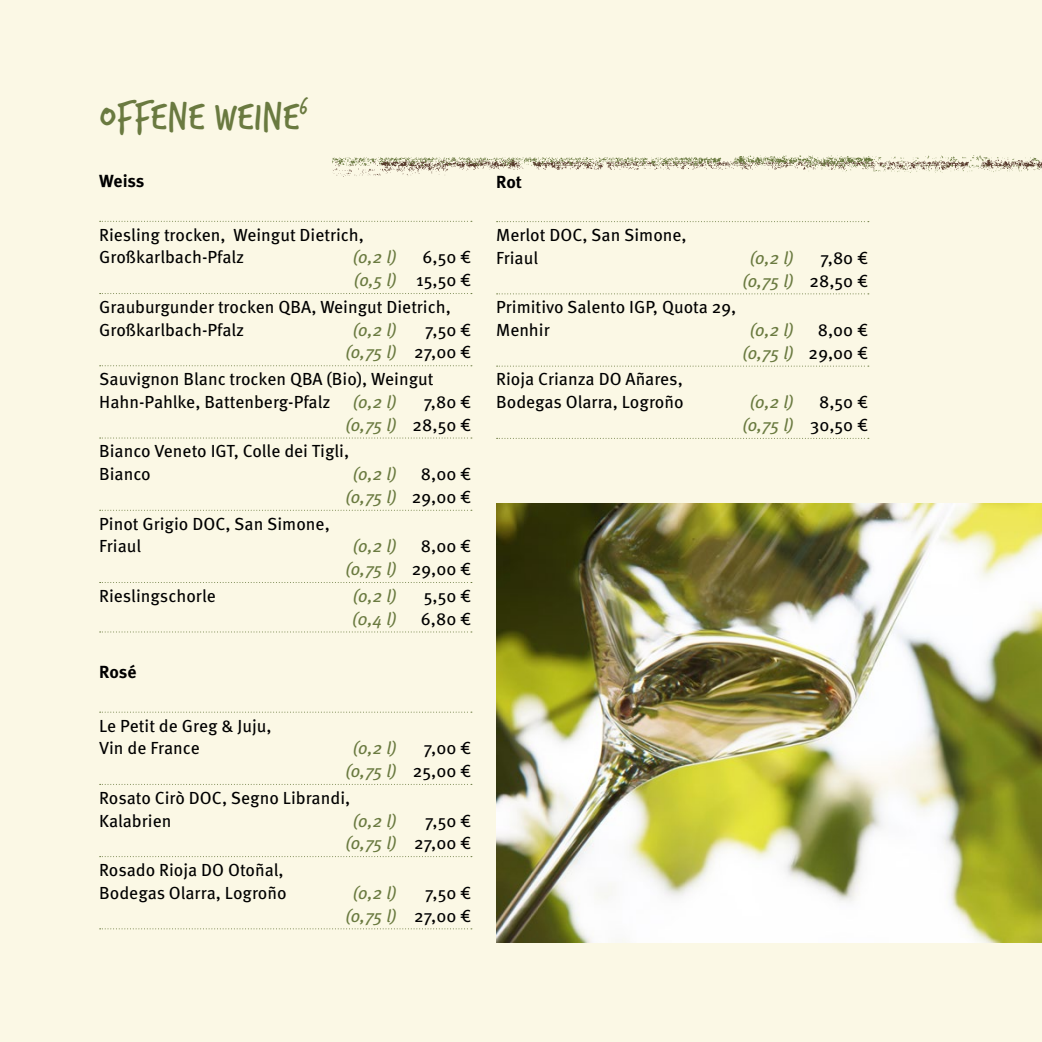
<style>
.page{position:relative;width:1042px;height:1042px;background:#fbf8e5}
.page>*{position:absolute;margin:0;border:0;box-sizing:border-box;transform-origin:0 0}
.t1{font:42px "Verveine";color:#6a7a40}
.t2{font:17.5px/22.8px "Meta Pro";color:#000}
.t3{font:italic 17.5px "Meta Pro";color:#6a7a40}
.t4{font:700 17.5px "Meta Pro";letter-spacing:-.01em;color:#000}
.s1{font-style:italic;color:#6a7a40}
</style>
<div class="page">
<svg style="left:100px;top:221px;width:372px;height:1px"></svg>
<svg style="left:100px;top:293px;width:372px;height:1px"></svg>
<svg style="left:100px;top:365px;width:372px;height:1px"></svg>
<svg style="left:100px;top:437px;width:372px;height:1px"></svg>
<svg style="left:100px;top:510px;width:372px;height:1px"></svg>
<svg style="left:100px;top:582px;width:372px;height:1px"></svg>
<svg style="left:100px;top:631px;width:372px;height:1px"></svg>
<svg style="left:100px;top:712px;width:372px;height:1px"></svg>
<svg style="left:100px;top:784px;width:372px;height:1px"></svg>
<svg style="left:100px;top:856px;width:372px;height:1px"></svg>
<svg style="left:100px;top:928px;width:372px;height:1px"></svg>
<svg style="left:497px;top:221px;width:372px;height:1px"></svg>
<svg style="left:497px;top:293px;width:372px;height:1px"></svg>
<svg style="left:497px;top:366px;width:372px;height:1px"></svg>
<svg style="left:497px;top:438px;width:372px;height:1px"></svg>
<img style="left:496px;top:504px;width:546px;height:439px">
<img style="left:332px;top:155px;width:710px;height:22px">
<h1 class="t1" style="left:99px;top:87px;width:211px">OFFENE WEINE<sup>6</sup></h1>
<p class="t4" style="left:99px;top:167px;width:47px">Weiss</p>
<p class="t2" style="left:99px;top:222px;width:266px">Riesling trocken, Weingut Dietrich,<br>Großkarlbach-Pfalz</p>
<p class="t3" style="left:352px;top:244px;width:46px">(o,2 l)</p>
<p class="t2" style="left:354px;top:245px;width:119px;text-align:right">6,50 €<br><span class="s1">(o,5 l)</span> 15,50 €</p>
<p class="t2" style="left:99px;top:294px;width:353px">Grauburgunder trocken QBA, Weingut Dietrich,<br>Großkarlbach-Pfalz</p>
<p class="t3" style="left:352px;top:316px;width:46px">(o,2 l)</p>
<p class="t2" style="left:345px;top:317px;width:128px;text-align:right">7,50 €<br><span class="s1">(o,75 l)</span> 27,00 €</p>
<p class="t2" style="left:99px;top:366px;width:336px">Sauvignon Blanc trocken QBA (Bio), Weingut<br>Hahn-Pahlke, Battenberg-Pfalz</p>
<p class="t3" style="left:352px;top:388px;width:46px">(o,2 l)</p>
<p class="t2" style="left:345px;top:389px;width:128px;text-align:right">7,80 €<br><span class="s1">(o,75 l)</span> 28,50 €</p>
<p class="t2" style="left:99px;top:439px;width:251px">Bianco Veneto IGT, Colle dei Tigli,<br>Bianco</p>
<p class="t3" style="left:352px;top:461px;width:46px">(o,2 l)</p>
<p class="t2" style="left:345px;top:461px;width:128px;text-align:right">8,00 €<br><span class="s1">(o,75 l)</span> 29,00 €</p>
<p class="t2" style="left:99px;top:511px;width:232px">Pinot Grigio DOC, San Simone,<br>Friaul</p>
<p class="t3" style="left:352px;top:533px;width:46px">(o,2 l)</p>
<p class="t2" style="left:345px;top:534px;width:128px;text-align:right">8,00 €<br><span class="s1">(o,75 l)</span> 29,00 €</p>
<p class="t2" style="left:99px;top:583px;width:118px">Rieslingschorle</p>
<p class="t3" style="left:352px;top:582px;width:46px">(o,2 l)</p>
<p class="t2" style="left:424px;top:583px;width:49px">5,50 €</p>
<p class="t3" style="left:352px;top:605px;width:47px">(0,4 l)</p>
<p class="t2" style="left:421px;top:606px;width:52px">6,80 €</p>
<p class="t4" style="left:99px;top:658px;width:39px">Rosé</p>
<p class="t2" style="left:99px;top:713px;width:174px">Le Petit de Greg &amp; Juju,<br>Vin de France</p>
<p class="t3" style="left:352px;top:735px;width:46px">(o,2 l)</p>
<p class="t2" style="left:345px;top:735px;width:128px;text-align:right">7,00 €<br><span class="s1">(o,75 l)</span> 25,00 €</p>
<p class="t2" style="left:99px;top:785px;width:253px">Rosato Cirò DOC, Segno Librandi,<br>Kalabrien</p>
<p class="t3" style="left:352px;top:807px;width:46px">(o,2 l)</p>
<p class="t2" style="left:345px;top:808px;width:128px;text-align:right">7,50 €<br><span class="s1">(o,75 l)</span> 27,00 €</p>
<p class="t2" style="left:99px;top:857px;width:189px">Rosado Rioja DO Otoñal,<br>Bodegas Olarra, Logroño</p>
<p class="t3" style="left:352px;top:879px;width:46px">(o,2 l)</p>
<p class="t2" style="left:345px;top:880px;width:128px;text-align:right">7,50 €<br><span class="s1">(o,75 l)</span> 27,00 €</p>
<p class="t4" style="left:496px;top:168px;width:27px">Rot</p>
<p class="t2" style="left:496px;top:222px;width:192px">Merlot DOC, San Simone,<br>Friaul</p>
<p class="t2" style="left:496px;top:295px;width:242px">Primitivo Salento IGP, Quota 29,<br>Menhir</p>
<p class="t2" style="left:496px;top:367px;width:189px">Rioja Crianza DO Añares,<br>Bodegas Olarra, Logroño</p>
<p class="t3" style="left:749px;top:244px;width:46px">(o,2 l)</p>
<p class="t2" style="left:742px;top:245px;width:128px;text-align:right">7,80 €<br><span class="s1">(o,75 l)</span> 28,50 €</p>
<p class="t3" style="left:749px;top:316px;width:46px">(o,2 l)</p>
<p class="t2" style="left:742px;top:317px;width:128px;text-align:right">8,00 €<br><span class="s1">(o,75 l)</span> 29,00 €</p>
<p class="t3" style="left:749px;top:389px;width:46px">(o,2 l)</p>
<p class="t2" style="left:742px;top:390px;width:128px;text-align:right">8,50 €<br><span class="s1">(o,75 l)</span> 30,50 €</p>
</div>
